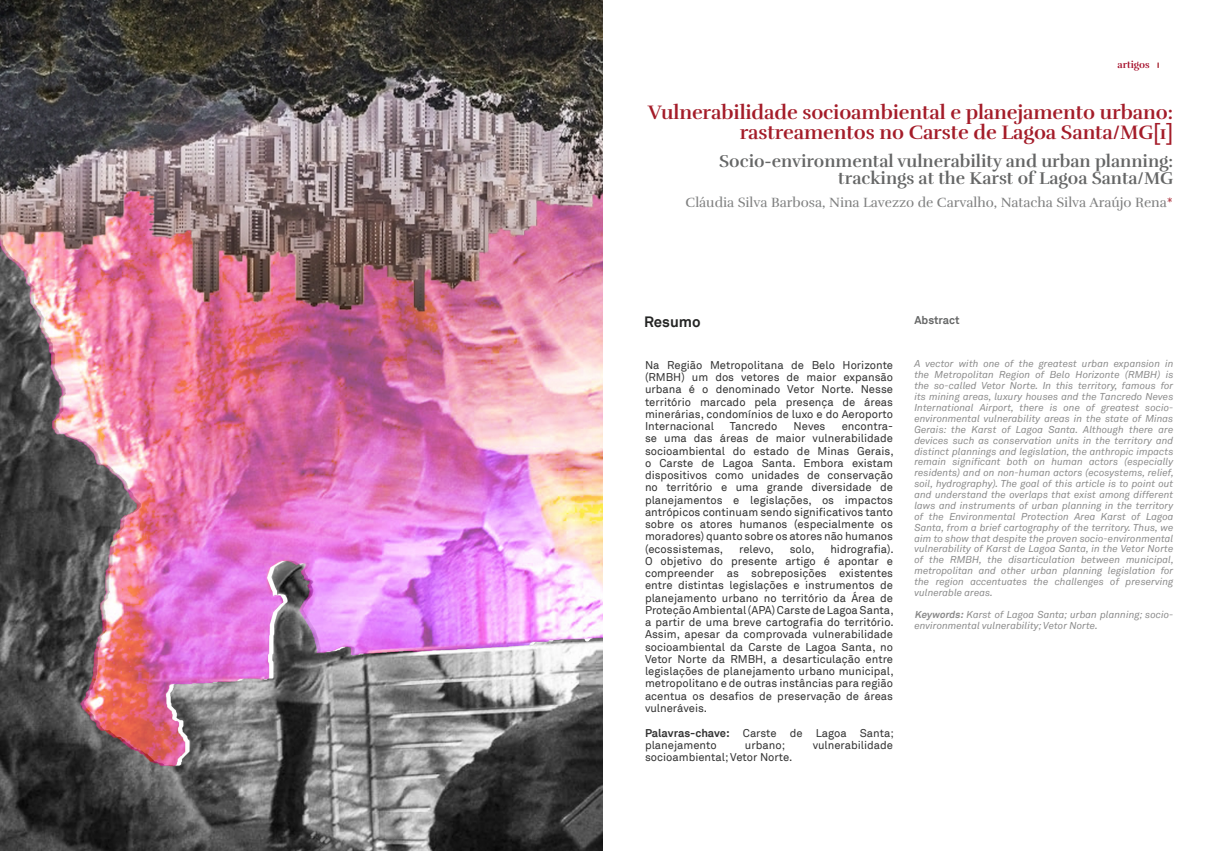
<style>
.page{position:relative;width:1205px;height:851px;background:#fff}
.page>*{position:absolute;margin:0;border:0;box-sizing:border-box;transform-origin:0 0}
.Estilo_de_parágrafo{font:700 20px/20px "Rufina";letter-spacing:-.005em;color:#a41c29;text-align:right}
.Estilo_de_parágrafo-2{font:700 17.5px/17.5px "Rufina";color:#656666;text-align:right}
.Estilo_de_parágrafo-3{font:700 15px "Akkurat";color:#242524}
.Estilo_de_parágrafo-4{font:13.75px "Rufina";color:#7f8080}
.Estilo_de_parágrafo-5{font:11.25px/12.2px "Akkurat";color:#333;text-align:justify}
.Estilo_de_parágrafo-6{font:700 11.25px "Akkurat";color:#656666}
.Estilo_de_parágrafo-7{font:italic 10px/10.9px "Akkurat";color:#8b8b8b;text-align:justify}
.Estilo_de_parágrafo-8{font:700 10px "Rufina";color:#a40a27}
.s1{color:#a31c29}
.s2{font-weight:700}
</style>
<div class="page">
<img style="left:0;top:0;width:602px;height:850px">
<p class="Estilo_de_parágrafo-8" style="left:1117px;top:58px;width:34px">artigos</p>
<p class="Estilo_de_parágrafo" style="left:648px;top:102px;width:526px">Vulnerabilidade socioambiental e planejamento urbano: rastreamentos no Carste de Lagoa Santa/MG[1]</p>
<p class="Estilo_de_parágrafo-2" style="left:719px;top:152px;width:455px">Socio-environmental vulnerability and urban planning: trackings at the Karst of Lagoa Santa/MG</p>
<p class="Estilo_de_parágrafo-4" style="left:685px;top:194px;width:489px">Cláudia Silva Barbosa, Nina Lavezzo de Carvalho, Natacha Silva Araújo Rena<span class="s1">*</span></p>
<p class="Estilo_de_parágrafo-3" style="left:644px;top:312px;width:58px">Resumo</p>
<p class="Estilo_de_parágrafo-6" style="left:914px;top:313px;width:47px">Abstract</p>
<p class="Estilo_de_parágrafo-5" style="left:645px;top:359px;width:250px">Na Região Metropolitana de Belo Horizonte (RMBH) um dos vetores de maior expansão urbana é o denominado Vetor Norte. Nesse território marcado pela presença de áreas minerárias, condomínios de luxo e do Aeroporto Internacional</p>
<p class="Estilo_de_parágrafo-5" style="left:730px;top:420px;width:49px">Tancredo</p>
<p class="Estilo_de_parágrafo-5" style="left:793px;top:420px;width:33px">Neves</p>
<p class="Estilo_de_parágrafo-5" style="left:645px;top:420px;width:250px;text-indent:197px">encontra&shy;se uma das áreas de maior vulnerabilidade socioambiental do estado de Minas Gerais, o Carste de Lagoa Santa. Embora existam dispositivos como unidades de conservação no território e uma grande diversidade de planejamentos e legislações, os impactos antrópicos continuam sendo significativos tanto sobre os atores humanos (especialmente os moradores) quanto sobre os atores não humanos (ecossistemas,</p>
<p class="Estilo_de_parágrafo-5" style="left:645px;top:542px;width:250px;text-indent:185px">hidrografia).<br>O objetivo do presente artigo é apontar e compreender as sobreposições existentes entre distintas legislações e instrumentos de planejamento urbano no território da Área de Proteção Ambiental (APA) Carste de Lagoa Santa, a partir de uma breve cartografia do território.<br>Assim, apesar da comprovada vulnerabilidade socioambiental da Carste de Lagoa Santa, no Vetor Norte da RMBH, a desarticulação entre legislações de planejamento urbano municipal, metropolitano e de outras instâncias para região acentua os desafios de preservação de áreas vulneráveis.</p>
<p class="Estilo_de_parágrafo-5" style="left:645px;top:726px;width:250px"><span class="s2">Palavras-chave:</span> Carste de Lagoa Santa; planejamento</p>
<p class="Estilo_de_parágrafo-5" style="left:739px;top:542px;width:36px">relevo,</p>
<p class="Estilo_de_parágrafo-5" style="left:790px;top:542px;width:26px">solo,</p>
<p class="Estilo_de_parágrafo-5" style="left:745px;top:738px;width:42px">urbano;</p>
<p class="Estilo_de_parágrafo-5" style="left:812px;top:738px;width:82px">vulnerabilidade</p>
<p class="Estilo_de_parágrafo-5" style="left:645px;top:751px;width:149px">socioambiental; Vetor Norte.</p>
<p class="Estilo_de_parágrafo-7" style="left:914px;top:359px;width:261px">A vector with one of the greatest urban expansion in the Metropolitan Region of Belo Horizonte (RMBH) is the so-called Vetor Norte. In this territory, famous for its mining areas, luxury houses and the Tancredo Neves International Airport, there is one of greatest socio&shy;environmental vulnerability areas in the state of Minas Gerais: the Karst of Lagoa Santa. Although there are devices such as conservation units in the territory and distinct plannings and legislation, the anthropic impacts remain significant both on human actors (especially residents) and on non-human actors (ecosystems, relief, soil, hydrography). The goal of this article is to point out and understand the overlaps that exist among different laws and instruments of urban planning in the territory of the Environmental Protection Area Karst of Lagoa Santa, from a brief cartography of the territory. Thus, we aim to show that despite the proven socio-environmental vulnerability of Karst de Lagoa Santa, in the Vetor Norte of the RMBH, the disarticulation between municipal, metropolitan and other urban planning legislation for the region accentuates the challenges of preserving vulnerable areas.</p>
<p class="Estilo_de_parágrafo-7" style="left:914px;top:609px;width:261px"><span class="s2">Keywords:</span>Karst of Lagoa Santa; urban planning; socio&shy;environmental vulnerability; Vetor Norte.</p>
</div>
